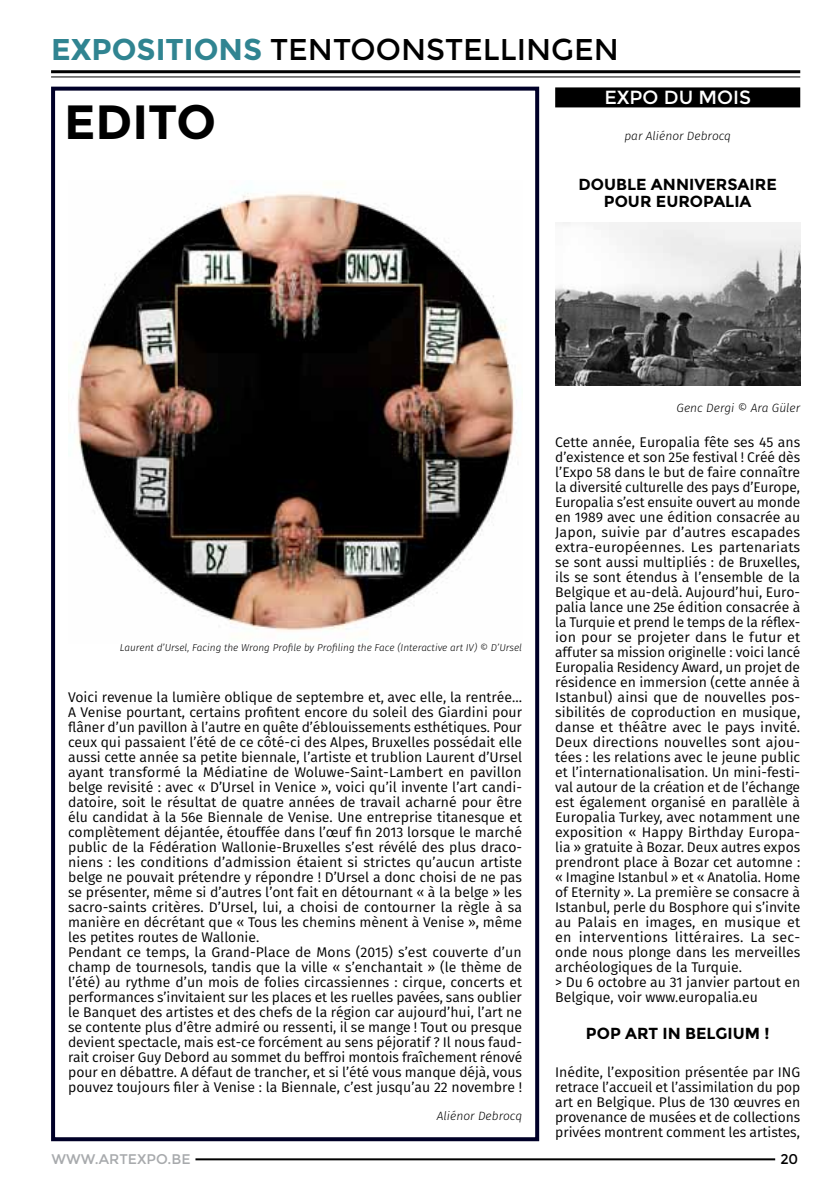
<style>
.page{position:relative;width:840px;height:1191px;background:#fff}
.page>*{position:absolute;margin:0;border:0;box-sizing:border-box;transform-origin:0 0}
.t1{font:700 48px "Montserrat";color:#000}
.t2{font:30px "Montserrat";color:#000}
.t3{font:700 30px "Montserrat";color:#308491}
.t4{font:19px "Montserrat";color:#fff}
.t5{font:700 16px/17px "Montserrat";color:#000;text-align:center}
.t6{font:14px/15px "Fira Sans";color:#000}
.t7{font:14px "Montserrat";color:#a8aaad}
.t8{font:14px "Montserrat";color:#000}
.t9{font:italic 300 12px "Fira Sans";color:#000}
.t10{font:italic 300 10px "Fira Sans";color:#000}
</style>
<div class="page">
<hr style="left:51px;top:70px;width:748px;height:3px;background:#000">
<hr style="left:195px;top:1158px;width:579px;height:2px;background:#000">
<hr style="left:51px;top:76px;width:748px;height:1px;background:#000">
<div style="left:555px;top:87px;width:244px;height:20px;background:#000"></div>
<div style="left:51px;top:87px;width:488px;height:1054px;border:4px solid #000028"></div>
<img style="left:555px;top:222px;width:244px;height:164px">
<img style="left:75px;top:192px;width:442px;height:439px">
<h2 class="t3" style="left:51px;top:31px;width:20px">EXPOSITIONS</h2>
<h2 class="t2" style="left:270px;top:32px;width:22px">TENTOONSTELLINGEN</h2>
<h3 class="t4" style="left:604px;top:87px;width:14px">EXPO</h3>
<h3 class="t4" style="left:663px;top:87px;width:49px">DU MOIS</h3>
<p class="t9" style="left:624px;top:127px;width:108px">par Aliénor Debrocq</p>
<p class="t5" style="left:578px;top:176px;width:200px">DOUBLE ANNIVERSAIRE<br>POUR EUROPALIA</p>
<h1 class="t1" style="left:64px;top:93px;width:153px">EDITO</h1>
<p class="t10" style="left:120px;top:641px;width:403px">Laurent d’Ursel, Facing the Wrong Profile by Profiling the Face (Interactive art IV) © D’Ursel</p>
<p class="t6" style="left:68px;top:691px;width:455px">Voici revenue la lumière oblique de septembre et, avec elle, la rentrée… A Venise pourtant, certains profitent encore du soleil des Giardini pour flâner d’un pavillon à l’autre en quête d’éblouissements esthétiques. Pour ceux qui passaient l’été de ce côté-ci des Alpes, Bruxelles possédait elle aussi cette année sa petite biennale, l’artiste et trublion Laurent d’Ursel ayant transformé la Médiatine de Woluwe-Saint-Lambert en pavillon belge revisité : avec « D’Ursel in Venice », voici qu’il invente l’art candi&shy;datoire, soit le résultat de quatre années de travail acharné pour être élu candidat à la 56e Biennale de Venise. Une entreprise titanesque et complètement déjantée, étouffée dans l’œuf fin 2013 lorsque le marché public de la Fédération Wallonie-Bruxelles s’est révélé des plus draco&shy;niens : les conditions d’admission étaient si strictes qu’aucun artiste belge ne pouvait prétendre y répondre ! D’Ursel a donc choisi de ne pas se présenter, même si d’autres l’ont fait en détournant « à la belge » les sacro-saints critères. D’Ursel, lui, a choisi de contourner la règle à sa manière en décrétant que « Tous les chemins mènent à Venise », même les petites routes de Wallonie.<br>Pendant ce temps, la Grand-Place de Mons (2015) s’est couverte d’un champ de tournesols, tandis que la ville « s’enchantait » (le thème de l’été) au rythme d’un mois de folies circassiennes : cirque, concerts et performances s’invitaient sur les places et les ruelles pavées, sans oublier le Banquet des artistes et des chefs de la région car aujourd’hui, l’art ne se contente plus d’être admiré ou ressenti, il se mange ! Tout ou presque devient spectacle, mais est-ce forcément au sens péjoratif ? Il nous faud&shy;rait croiser Guy Debord au sommet du beffroi montois fraîchement rénové pour en débattre. A défaut de trancher, et si l’été vous manque déjà, vous pouvez toujours filer à Venise : la Biennale, c’est jusqu’au 22 novembre !</p>
<p class="t9" style="left:436px;top:1107px;width:87px">Aliénor Debrocq</p>
<p class="t9" style="left:676px;top:399px;width:125px">Genc Dergi © Ara Güler</p>
<p class="t6" style="left:555px;top:436px;width:246px">Cette année, Europalia fête ses 45 ans d’existence et son 25e festival ! Créé dès l’Expo 58 dans le but de faire connaître la diversité culturelle des pays d’Europe, Europalia s’est ensuite ouvert au monde en 1989 avec une édition consacrée au Japon, suivie par d’autres escapades extra-européennes. Les partenariats se sont aussi multipliés : de Bruxelles, ils se sont étendus à l’ensemble de la Belgique et au-delà. Aujourd’hui, Euro&shy;palia lance une 25e édition consacrée à la Turquie et prend le temps de la réflex&shy;ion pour se projeter dans le futur et affuter sa mission originelle : voici lancé Europalia Residency Award, un projet de résidence en immersion (cette année à Istanbul) ainsi que de nouvelles pos&shy;sibilités de coproduction en musique, danse et théâtre avec le pays invité.<br>Deux directions nouvelles sont ajou&shy;tées : les relations avec le jeune public et l’internationalisation. Un mini-festi&shy;val autour de la création et de l’échange est également organisé en parallèle à Europalia Turkey, avec notamment une exposition « Happy Birthday Europa&shy;lia » gratuite à Bozar. Deux autres expos prendront place à Bozar cet automne : « Imagine Istanbul » et « Anatolia. Home of Eternity ». La première se consacre à Istanbul, perle du Bosphore qui s’invite au Palais en images, en musique et en interventions littéraires. La sec&shy;onde nous plonge dans les merveilles archéologiques de la Turquie.<br>&gt; Du 6 octobre au 31 janvier partout en Belgique, voir www.europalia.eu</p>
<p class="t5" style="left:585px;top:1025px;width:185px">POP ART IN BELGIUM !</p>
<p class="t6" style="left:555px;top:1066px;width:246px;text-align:justify">Inédite, l’exposition présentée par ING retrace l’accueil et l’assimilation du pop art en Belgique. Plus de 130 œuvres en provenance de musées et de collections privées montrent comment les artistes,</p>
<p class="t7" style="left:52px;top:1150px;width:140px">WWW.ARTEXPO.BE</p>
<p class="t8" style="left:780px;top:1150px;width:19px">20</p>
</div>
